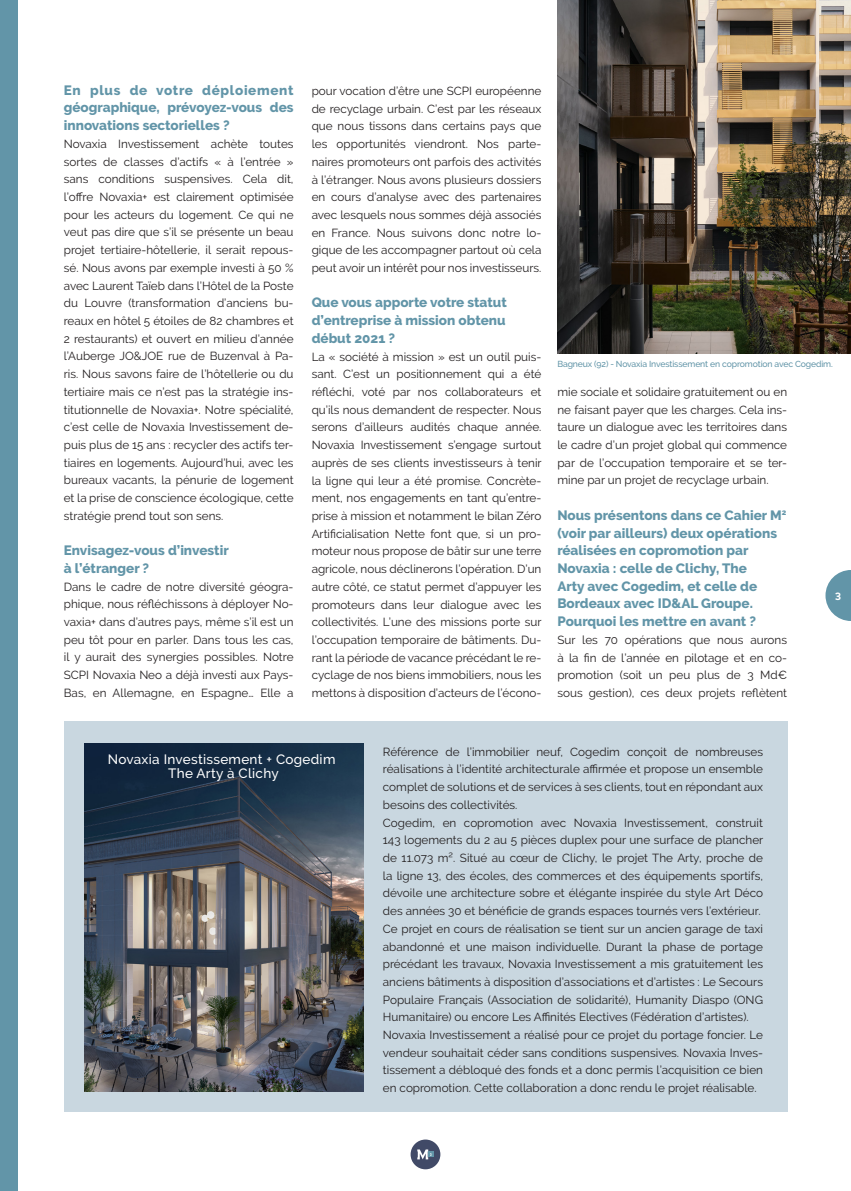
<style>
.page{position:relative;width:851px;height:1191px;background:#fff}
.page>*{position:absolute;margin:0;border:0;box-sizing:border-box;transform-origin:0 0}
.Questions{font:800 13.5px/17.7px "Raleway";color:#6295a8;text-align:justify}
.t1{font:500 13.5px/13.5px "Raleway";letter-spacing:.02em;color:#fff;text-align:center}
.Réponses{font:11.7px/17.7px "Raleway";color:#231f20;text-align:justify}
.t2{font:700 10.5px "Mark Pro";color:#fff}
.t3{font:500 8.7px "Raleway";letter-spacing:-.015em;color:#6295a8}
</style>
<div class="page">
<div style="left:410px;top:1139px;width:30px;height:30px;background:#414a67;border-radius:50%"></div>
<svg style="left:417px;top:1149px;width:16px;height:10px"></svg>
<svg style="left:825px;top:570px;width:25px;height:51px"></svg>
<div style="left:0;top:0;width:17px;height:1191px;background:#6295a8"></div>
<div style="left:64px;top:721px;width:723px;height:390px;background:#c9d7e0"></div>
<img style="left:85px;top:743px;width:278px;height:348px">
<img style="left:557px;top:0;width:293px;height:353px">
<p class="Questions" style="left:64px;top:81px;width:231px">En plus de votre déploiement géographique, prévoyez-vous des innovations sectorielles ?</p>
<p class="Réponses" style="left:64px;top:135px;width:231px">Novaxia Investissement achète toutes sortes de classes d’actifs « à l’entrée » sans conditions suspensives. Cela dit, l’offre Novaxia+ est clairement optimisée pour les acteurs du logement. Ce qui ne veut pas dire que s’il se présente un beau projet tertiaire-hôtellerie, il serait repous&shy;sé. Nous avons par exemple investi à 50 % avec Laurent Taïeb dans l’Hôtel de la Poste du Louvre (transformation d’anciens bu&shy;reaux en hôtel 5 étoiles de 82 chambres et 2 restaurants) et ouvert en milieu d’année l’Auberge JO&amp;JOE rue de Buzenval à Pa&shy;ris. Nous savons faire de l’hôtellerie ou du tertiaire mais ce n’est pas la stratégie ins&shy;titutionnelle de Novaxia+. Notre spécialité, c’est celle de Novaxia Investissement de&shy;puis plus de 15 ans : recycler des actifs ter&shy;tiaires en logements. Aujourd’hui, avec les bureaux vacants, la pénurie de logement et la prise de conscience écologique, cette stratégie prend tout son sens.</p>
<p class="Questions" style="left:64px;top:541px;width:166px">Envisagez-vous d’investir</p>
<p class="Questions" style="left:64px;top:559px;width:87px">à l’étranger ?</p>
<p class="Réponses" style="left:64px;top:577px;width:231px">Dans le cadre de notre diversité géogra&shy;phique, nous réfléchissons à déployer No&shy;vaxia+ dans d’autres pays, même s’il est un peu tôt pour en parler. Dans tous les cas, il y aurait des synergies possibles. Notre SCPI Novaxia Neo a déjà investi aux Pays-Bas, en Allemagne, en Espagne… Elle a</p>
<p class="Réponses" style="left:311px;top:82px;width:231px">pour vocation d’être une SCPI européenne de recyclage urbain. C’est par les réseaux que nous tissons dans certains pays que les opportunités viendront. Nos parte&shy;naires promoteurs ont parfois des activités à l’étranger. Nous avons plusieurs dossiers en cours d’analyse avec des partenaires avec lesquels nous sommes déjà associés en France. Nous suivons donc notre lo&shy;gique de les accompagner partout où cela peut avoir un intérêt pour nos investisseurs.</p>
<p class="Questions" style="left:311px;top:294px;width:197px">Que vous apporte votre statut d’entreprise à mission obtenu début 2021 ?</p>
<p class="Réponses" style="left:311px;top:347px;width:231px">La « société à mission » est un outil puis&shy;sant. C’est un positionnement qui a été réfléchi, voté par nos collaborateurs et qu’ils nous demandent de respecter. Nous serons d’ailleurs audités chaque année.<br>Novaxia Investissement s’engage surtout auprès de ses clients investisseurs à tenir la ligne qui leur a été promise. Concrète&shy;ment, nos engagements en tant qu’entre&shy;prise à mission et notamment le bilan Zéro Artificialisation Nette font que, si un pro&shy;moteur nous propose de bâtir sur une terre agricole, nous déclinerons l’opération. D’un autre côté, ce statut permet d’appuyer les promoteurs dans leur dialogue avec les collectivités. L’une des missions porte sur l’occupation temporaire de bâtiments. Du&shy;rant la période de vacance précédant le re&shy;cyclage de nos biens immobiliers, nous les mettons à disposition d’acteurs de l’écono-</p>
<p class="t3" style="left:557px;top:359px;width:277px">Bagneux (92) - Novaxia Investissement en copromotion avec Cogedim.</p>
<p class="Réponses" style="left:557px;top:383px;width:231px">mie sociale et solidaire gratuitement ou en ne faisant payer que les charges. Cela ins&shy;taure un dialogue avec les territoires dans le cadre d’un projet global qui commence par de l’occupation temporaire et se ter&shy;mine par un projet de recyclage urbain.</p>
<p class="Questions" style="left:557px;top:506px;width:230px;text-align:left">Nous présentons dans ce Cahier M<sup>2 </sup>(voir par ailleurs) deux opérations réalisées en copromotion par<br>Novaxia : celle de Clichy, The<br>Arty avec Cogedim, et celle de<br>Bordeaux avec ID&amp;AL Groupe.</p>
<p class="Questions" style="left:557px;top:612px;width:200px">Pourquoi les mettre en avant ?</p>
<p class="Réponses" style="left:557px;top:631px;width:231px">Sur les 70 opérations que nous aurons à la fin de l’année en pilotage et en co&shy;promotion (soit un peu plus de 3 Md€ sous gestion), ces deux projets reflètent</p>
<p class="t2" style="left:835px;top:588px;width:8px">3</p>
<p class="t1" style="left:108px;top:752px;width:229px">Novaxia Investissement + Cogedim<br>The Arty à Clichy</p>
<p class="Réponses" style="left:383px;top:742px;width:381px">Référence de l’immobilier neuf, Cogedim conçoit de nombreuses réalisations à l’identité architecturale affirmée et propose un ensemble complet de solutions et de services à ses clients, tout en répondant aux besoins des collectivités.</p>
<p class="Réponses" style="left:383px;top:813px;width:382px">Cogedim, en copromotion avec Novaxia Investissement, construit 143 logements du 2 au 5 pièces duplex pour une surface de plancher de 11.073 m². Situé au cœur de Clichy, le projet The Arty, proche de la ligne 13, des écoles, des commerces et des équipements sportifs, dévoile une architecture sobre et élégante inspirée du style Art Déco des années 30 et bénéficie de grands espaces tournés vers l’extérieur.</p>
<p class="Réponses" style="left:383px;top:919px;width:381px">Ce projet en cours de réalisation se tient sur un ancien garage de taxi abandonné et une maison individuelle. Durant la phase de portage précédant les travaux, Novaxia Investissement a mis gratuitement les anciens bâtiments à disposition d’associations et d’artistes : Le Secours Populaire Français (Association de solidarité), Humanity Diaspo (ONG Humanitaire) ou encore Les Affinités Electives (Fédération d’artistes).</p>
<p class="Réponses" style="left:383px;top:1026px;width:381px">Novaxia Investissement a réalisé pour ce projet du portage foncier. Le vendeur souhaitait céder sans conditions suspensives. Novaxia Inves&shy;tissement a débloqué des fonds et a donc permis l’acquisition ce bien en copromotion. Cette collaboration a donc rendu le projet réalisable.</p>
</div>
